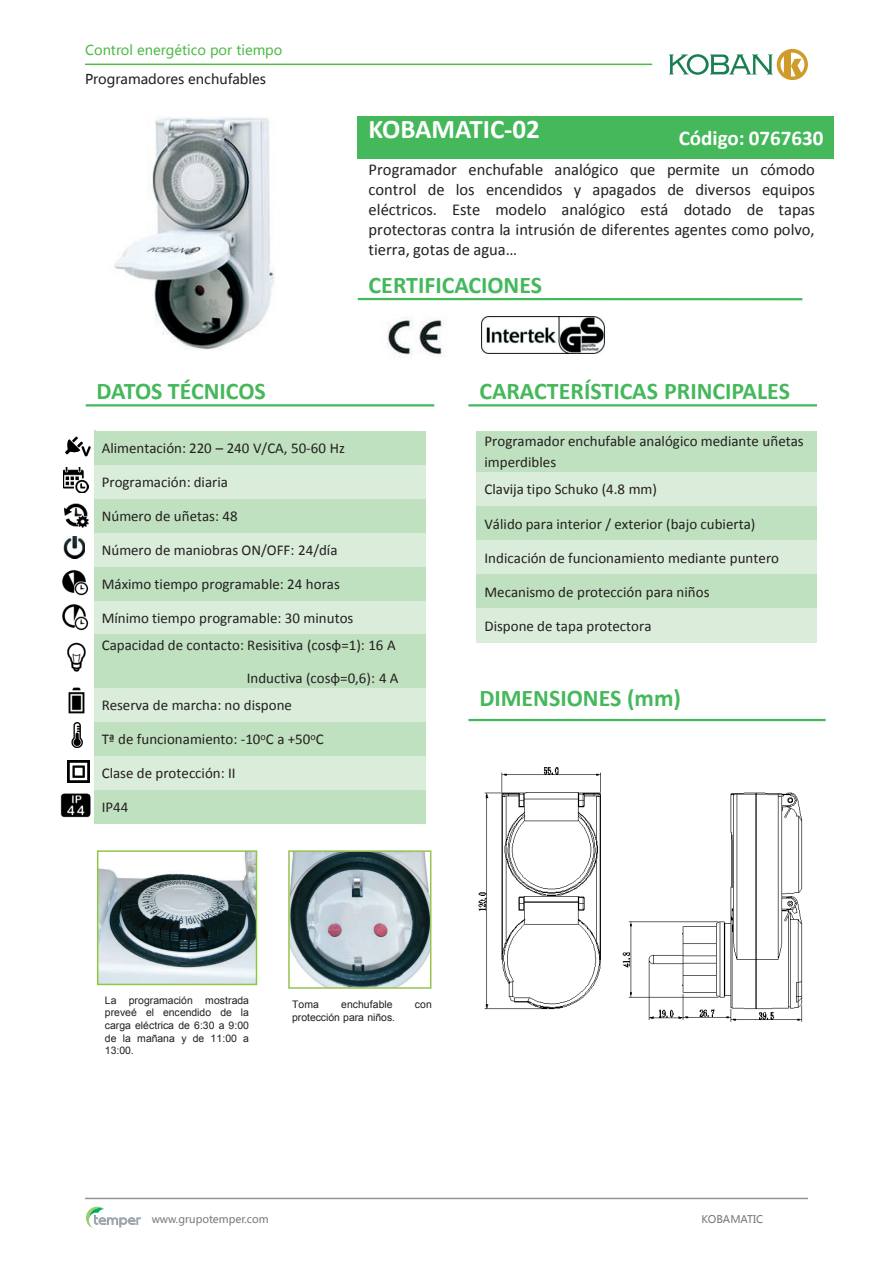
<style>
.page{position:relative;width:893px;height:1263px;background:#fff}
.page>*{position:absolute;margin:0;border:0;box-sizing:border-box;transform-origin:0 0}
.t1{font:700 27px "Calibri";color:#fff}
.t2{font:700 24px "Calibri";color:#46b85c}
.t3{font:700 21px "Calibri";color:#fff}
.t4{font:16.5px/19.8px "Calibri";color:#231f20;text-align:justify}
.t5{font:15px/27.3px "Calibri";color:#231f20}
.t6{font:13.5px "Microsoft Ya Hei";color:#51b948}
.t7{font:13.5px "Microsoft Ya Hei";color:#231f20}
.t8{font:10.5px/12.6px "Arial";letter-spacing:-.005em;color:#231f20;text-align:justify}
.t9{font:10.5px "Microsoft Ya Hei";color:#76787b}
</style>
<div class="page">
<hr style="left:85px;top:1198px;width:723px;height:1px;background:#939598">
<svg style="left:86px;top:1206px;width:55px;height:23px"></svg>
<hr style="left:85px;top:64px;width:567px;height:1px;background:#51b948">
<svg style="left:669px;top:49px;width:139px;height:31px"></svg>
<div style="left:358px;top:116px;width:476px;height:43px;background:#46b85c"></div>
<img style="left:114px;top:117px;width:161px;height:233px">
<hr style="left:86px;top:404px;width:348px;height:2px;background:#46b85c">
<div style="left:94px;top:431px;width:332px;height:34px;background:#c0e1bf"></div>
<div style="left:94px;top:465px;width:332px;height:34px;background:#daecda"></div>
<div style="left:94px;top:499px;width:332px;height:34px;background:#c0e1bf"></div>
<div style="left:94px;top:533px;width:332px;height:34px;background:#daecda"></div>
<div style="left:94px;top:567px;width:332px;height:34px;background:#c0e1bf"></div>
<div style="left:94px;top:601px;width:332px;height:33px;background:#daecda"></div>
<div style="left:94px;top:634px;width:332px;height:54px;background:#c0e1bf"></div>
<div style="left:94px;top:688px;width:332px;height:34px;background:#daecda"></div>
<div style="left:94px;top:722px;width:332px;height:34px;background:#c0e1bf"></div>
<div style="left:94px;top:756px;width:332px;height:34px;background:#daecda"></div>
<div style="left:94px;top:790px;width:332px;height:34px;background:#c0e1bf"></div>
<div style="left:477px;top:431px;width:340px;height:41px;background:#c0e1bf"></div>
<div style="left:477px;top:472px;width:340px;height:34px;background:#daecda"></div>
<div style="left:477px;top:506px;width:340px;height:34px;background:#c0e1bf"></div>
<div style="left:477px;top:540px;width:340px;height:34px;background:#daecda"></div>
<div style="left:477px;top:574px;width:340px;height:34px;background:#c0e1bf"></div>
<div style="left:477px;top:608px;width:340px;height:34px;background:#daecda"></div>
<hr style="left:468px;top:404px;width:349px;height:2px;background:#46b85c">
<img style="left:65px;top:430px;width:30px;height:27px">
<img style="left:94px;top:431px;width:1px;height:26px">
<img style="left:63px;top:467px;width:25px;height:26px">
<img style="left:62px;top:570px;width:27px;height:26px">
<img style="left:62px;top:604px;width:27px;height:27px">
<img style="left:67px;top:642px;width:19px;height:30px">
<img style="left:68px;top:687px;width:17px;height:27px">
<img style="left:71px;top:722px;width:12px;height:26px">
<img style="left:68px;top:761px;width:21px;height:21px">
<img style="left:63px;top:536px;width:22px;height:22px">
<img style="left:64px;top:503px;width:25px;height:25px">
<img style="left:60px;top:793px;width:31px;height:25px">
<hr style="left:358px;top:298px;width:444px;height:2px;background:#46b85c">
<img style="left:387px;top:317px;width:59px;height:40px">
<img style="left:481px;top:316px;width:124px;height:38px">
<img style="left:291px;top:853px;width:137px;height:133px">
<div style="left:288px;top:850px;width:143px;height:139px;border:2px solid #97c34f"></div>
<img style="left:100px;top:853px;width:154px;height:129px">
<div style="left:97px;top:850px;width:160px;height:135px;border:2px solid #8ec743"></div>
<hr style="left:468px;top:719px;width:358px;height:2px;background:#46b85c">
<img style="left:478px;top:767px;width:325px;height:255px">
<p class="t6" style="left:85px;top:41px;width:199px">Control energético por tiempo</p>
<p class="t7" style="left:85px;top:70px;width:182px">Programadores enchufables</p>
<h2 class="t2" style="left:96px;top:376px;width:171px">DATOS TÉCNICOS</h2>
<h1 class="t1" style="left:369px;top:113px;width:173px">KOBAMATIC-02</h1>
<h3 class="t3" style="left:679px;top:125px;width:146px">Código: 0767630</h3>
<p class="t4" style="left:369px;top:159px;width:448px">Programador enchufable analógico que permite un cómodo control de los encendidos y apagados de diversos equipos eléctricos. Este modelo analógico está dotado de tapas protectoras contra la intrusión de diferentes agentes como polvo, tierra, gotas de agua…</p>
<h2 class="t2" style="left:369px;top:270px;width:175px">CERTIFICACIONES</h2>
<h2 class="t2" style="left:479px;top:376px;width:312px">CARACTERÍSTICAS PRINCIPALES</h2>
<p class="t5" style="left:102px;top:434px;width:245px">Alimentación: 220 – 240 V/CA, 50-60 Hz</p>
<p class="t5" style="left:102px;top:468px;width:128px">Programación: diaria</p>
<p class="t5" style="left:102px;top:502px;width:137px">Número de uñetas: 48</p>
<p class="t5" style="left:102px;top:535px;width:237px">Número de maniobras ON/OFF: 24/día</p>
<p class="t5" style="left:102px;top:569px;width:240px">Máximo tiempo programable: 24 horas</p>
<p class="t5" style="left:102px;top:603px;width:296px">Mínimo tiempo programable: 30 minutos<br>Capacidad de contacto: Resisitiva (cosφ=1): 16 A</p>
<p class="t5" style="left:102px;top:663px;width:298px;text-indent:145px">Inductiva (cosφ=0,6): 4 A<br>Reserva de marcha: no dispone</p>
<p class="t5" style="left:102px;top:725px;width:224px">Tª de funcionamiento: -10<sup>o</sup>C a +50<sup>o</sup>C</p>
<p class="t5" style="left:102px;top:759px;width:136px">Clase de protección: II</p>
<p class="t5" style="left:102px;top:793px;width:28px">IP44</p>
<p class="t5" style="left:484px;top:430px;width:321px;line-height:20.7px">Programador enchufable analógico mediante uñetas imperdibles</p>
<p class="t5" style="left:484px;top:475px;width:174px">Clavija tipo Schuko (4.8 mm)</p>
<p class="t5" style="left:484px;top:509px;width:272px">Válido para interior / exterior (bajo cubierta)</p>
<p class="t5" style="left:484px;top:543px;width:296px">Indicación de funcionamiento mediante puntero</p>
<p class="t5" style="left:484px;top:577px;width:227px">Mecanismo de protección para niños</p>
<p class="t5" style="left:484px;top:611px;width:169px">Dispone de tapa protectora</p>
<h2 class="t2" style="left:479px;top:683px;width:203px">DIMENSIONES (mm)</h2>
<p class="t8" style="left:105px;top:994px;width:146px">La programación mostrada preveé el encendido de la carga eléctrica de 6:30 a 9:00 de la mañana y de 11:00 a 13:00.</p>
<p class="t8" style="left:292px;top:998px;width:28px">Toma</p>
<p class="t8" style="left:341px;top:998px;width:53px">enchufable</p>
<p class="t8" style="left:415px;top:998px;width:18px">con</p>
<p class="t8" style="left:292px;top:1011px;width:104px">protección para niños.</p>
<p class="t9" style="left:152px;top:1212px;width:119px">www.grupotemper.com</p>
<p class="t9" style="left:702px;top:1212px;width:63px">KOBAMATIC</p>
</div>
